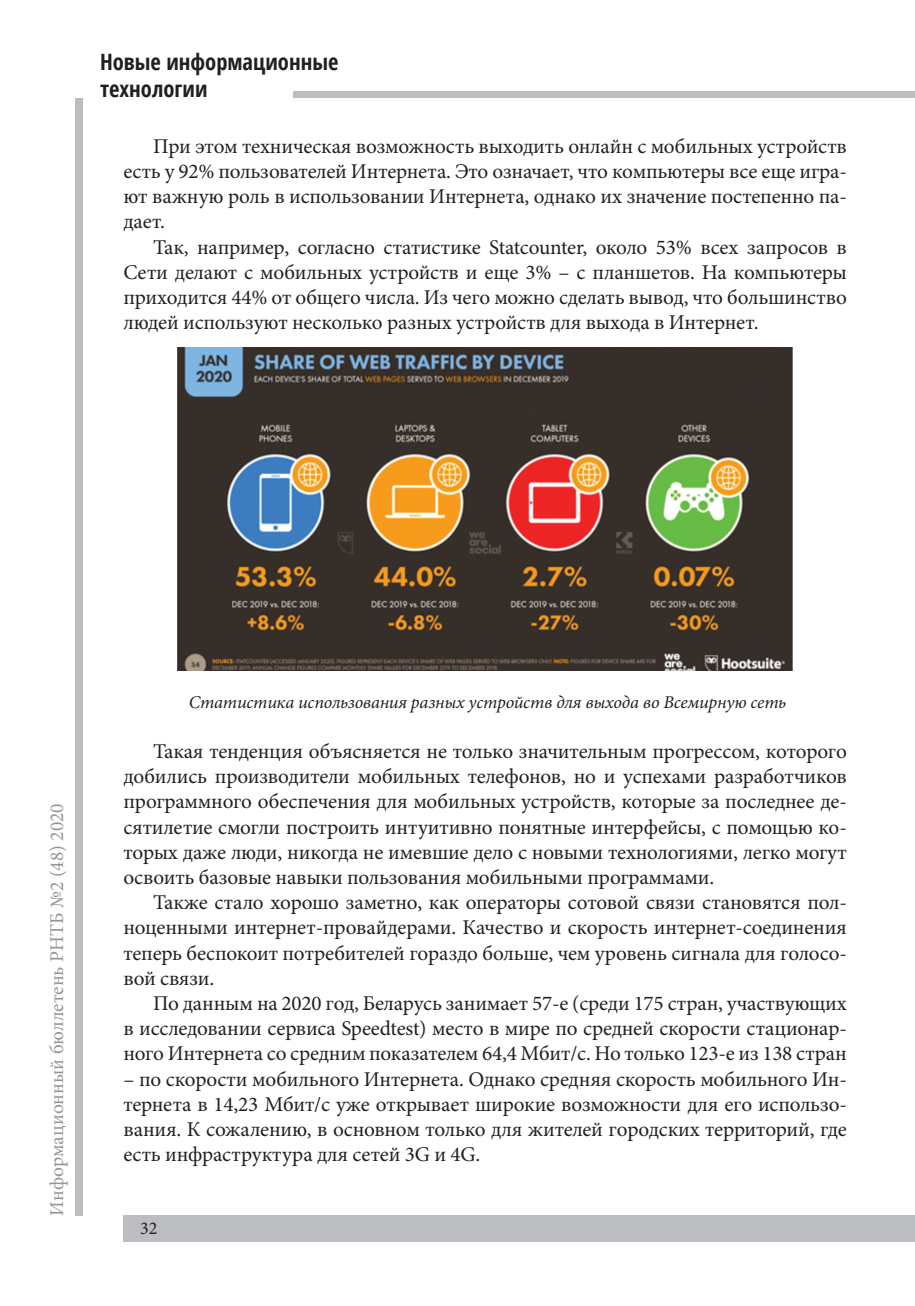
<style>
.page{position:relative;width:915px;height:1306px;background:#fff}
.page>*{position:absolute;margin:0;border:0;box-sizing:border-box;transform-origin:0 0}
.t1{font:700 condensed 22.5px/27px "Open Sans";color:#231f20}
.t2{font:21px/25.2px "Minion Pro";letter-spacing:-.01em;color:#231f20;text-align:justify}
.t3{font:19.5px "Minion Pro";color:#939598}
.t4{font:italic 18px "Minion Pro";letter-spacing:-.01em;color:#231f20}
.t5{font:18px "Minion Pro";color:#231f20}
</style>
<div class="page">
<div style="left:123px;top:1215px;width:791px;height:26px;background:#bcbdc0"></div>
<div style="left:293px;top:91px;width:621px;height:7px;background:#bcbdc0"></div>
<div style="left:75px;top:98px;width:7px;height:1117px;background:#bcbdc0"></div>
<img style="left:177px;top:347px;width:615px;height:323px">
<p class="t1" style="left:100px;top:48px;width:240px">Новые информационные технологии</p>
<p class="t2" style="left:123px;top:134px;width:724px;text-indent:30px">При этом техническая возможность выходить онлайн с мобильных устройств есть у 92% пользователей Интернета. Это означает, что компьютеры все еще игра&shy;ют важную роль в использовании Интернета, однако их значение постепенно па&shy;дает.</p>
<p class="t2" style="left:123px;top:234px;width:724px;text-indent:30px">Так, например, согласно статистике Statcounter, около 53% всех запросов в Сети делают с мобильных устройств и еще 3% – с планшетов. На компьютеры приходится 44% от общего числа. Из чего можно сделать вывод, что большинство людей используют несколько разных устройств для выхода в Интернет.</p>
<p class="t3" style="left:44px;top:1215px;width:414px;rotate:-90deg">Информационный бюллетень РНТБ №2 (48) 2020</p>
<p class="t4" style="left:189px;top:689px;width:598px">Статистика использования разных устройств для выхода во Всемирную сеть</p>
<p class="t2" style="left:123px;top:738px;width:724px;text-indent:30px">Такая тенденция объясняется не только значительным прогрессом, которого добились производители мобильных телефонов, но и успехами разработчиков программного обеспечения для мобильных устройств, которые за последнее де&shy;сятилетие смогли построить интуитивно понятные интерфейсы, с помощью ко&shy;торых даже люди, никогда не имевшие дело с новыми технологиями, легко могут освоить базовые навыки пользования мобильными программами.</p>
<p class="t2" style="left:123px;top:890px;width:724px;text-indent:30px">Также стало хорошо заметно, как операторы сотовой связи становятся пол&shy;ноценными интернет-провайдерами. Качество и скорость интернет-соединения теперь беспокоит потребителей гораздо больше, чем уровень сигнала для голосо&shy;вой связи.</p>
<p class="t2" style="left:123px;top:990px;width:724px;text-indent:30px">По данным на 2020 год, Беларусь занимает 57-е (среди 175 стран, участвующих в исследовании сервиса Speedtest) место в мире по средней скорости стационар&shy;ного Интернета со средним показателем 64,4 Мбит/с. Но только 123-е из 138 стран</p>
<p class="t2" style="left:123px;top:1066px;width:724px">– по скорости мобильного Интернета. Однако средняя скорость мобильного Ин&shy;тернета в 14,23 Мбит/с уже открывает широкие возможности для его использо&shy;вания. К сожалению, в основном только для жителей городских территорий, где есть инфраструктура для сетей 3G и 4G.</p>
<p class="t5" style="left:140px;top:1216px;width:19px">32</p>
</div>
